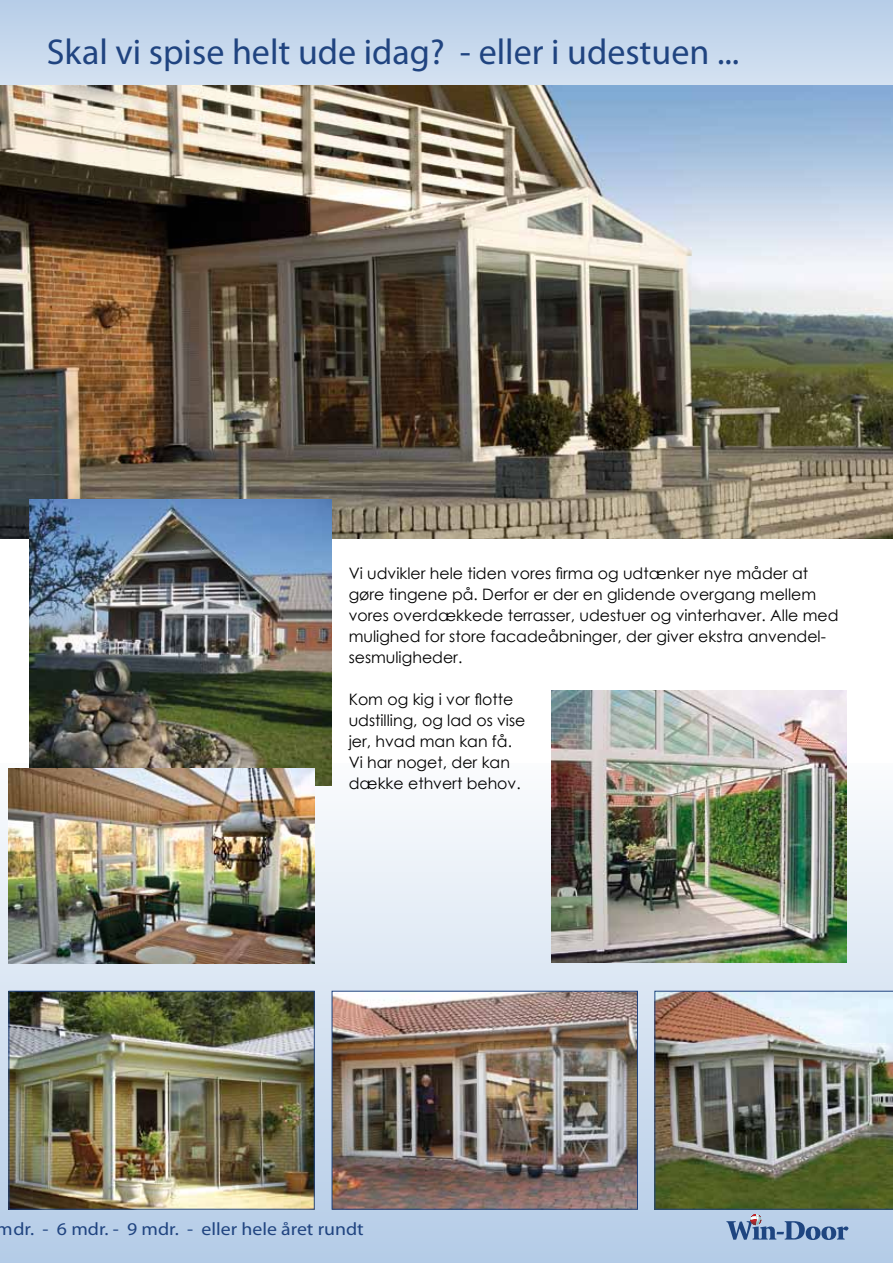
<style>
.page{position:relative;width:893px;height:1263px;background:#fff}
.page>*{position:absolute;margin:0;border:0;box-sizing:border-box;transform-origin:0 0}
.t1{font:36px "Myriad Pro";color:#204480}
.t2{font:18px "Myriad Pro";color:#204480;scale:1.1 1}
.t3{font:15.75px/21px "Century Gothic";color:#000}
</style>
<div class="page">
<div style="left:0;top:763px;width:893px;height:500px;background:linear-gradient(to bottom,#f9fbfb,#adc4e0)"></div>
<svg style="left:0;top:0;width:893px;height:85px;background:#c5d7ec"></svg>
<img style="left:11px;top:993px;width:302px;height:214px">
<div style="left:9px;top:991px;width:306px;height:218px;border:1px solid #204480"></div>
<svg style="left:726px;top:1214px;width:122px;height:26px;background:#8aa3c6"></svg>
<img style="left:0;top:85px;width:893px;height:454px">
<img style="left:654px;top:991px;width:239px;height:218px">
<img style="left:552px;top:691px;width:294px;height:271px">
<img style="left:334px;top:993px;width:302px;height:214px">
<div style="left:332px;top:991px;width:306px;height:218px;border:1px solid #204480"></div>
<img style="left:30px;top:499px;width:302px;height:286px">
<img style="left:9px;top:768px;width:306px;height:195px">
<h1 class="t1" style="left:47px;top:30px;width:694px">Skal vi spise helt ude idag? - eller i udestuen ...</h1>
<p class="t3" style="left:349px;top:563px;width:491px">Vi udvikler hele tiden vores firma og udtænker nye måder at gøre tingene på. Derfor er der en glidende overgang mellem vores overdækkede terrasser, udestuer og vinterhaver. Alle med mulighed for store facadeåbninger, der giver ekstra anvendel&shy;sesmuligheder.</p>
<p class="t3" style="left:349px;top:689px;width:178px">Kom og kig i vor flotte udstilling, og lad os vise jer, hvad man kan få.<br>Vi har noget, der kan dække ethvert behov.</p>
<p class="t2" style="left:-3px;top:1217px;width:335px">mdr. - 6 mdr. - 9 mdr. - eller hele året rundt</p>
</div>
